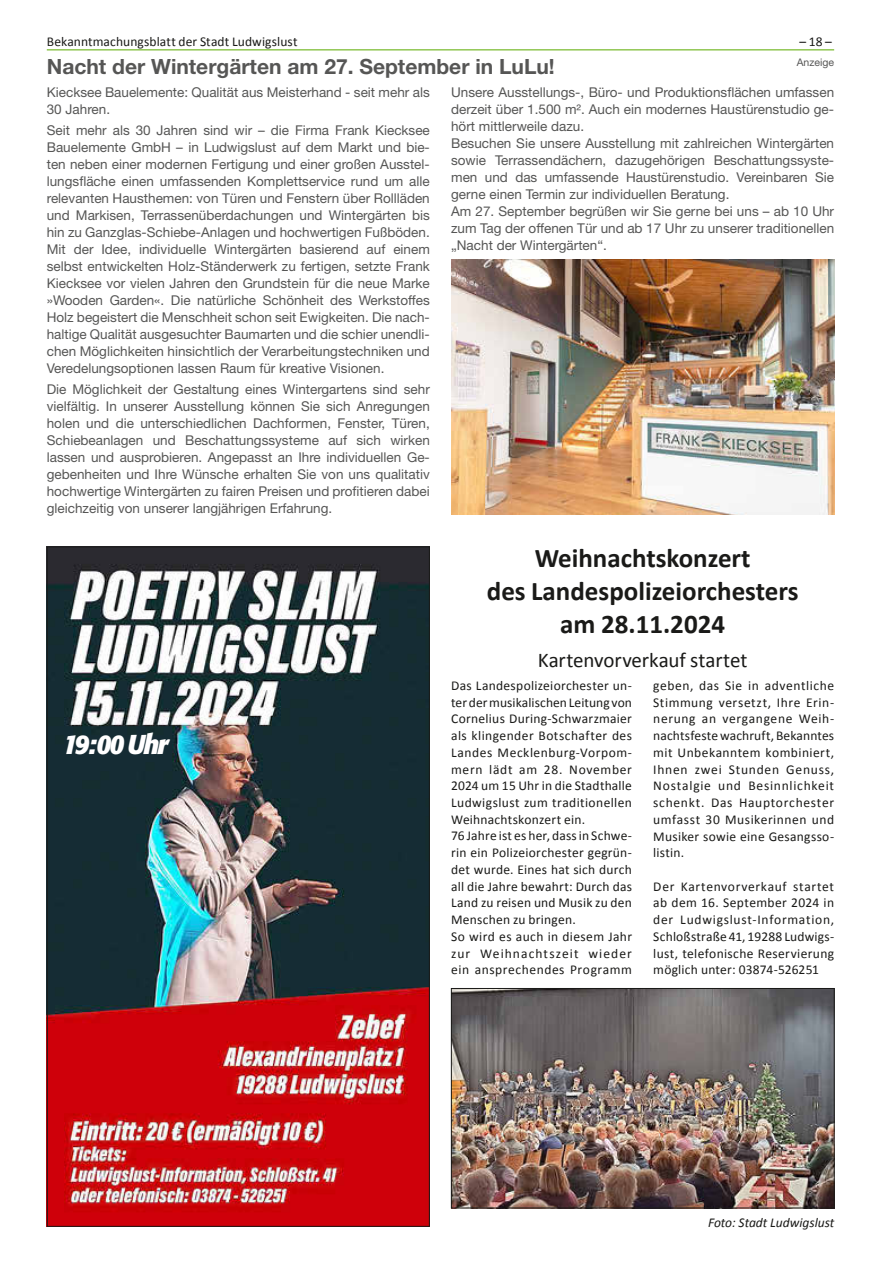
<style>
.page{position:relative;width:881px;height:1263px;background:#fff}
.page>*{position:absolute;margin:0;border:0;box-sizing:border-box;transform-origin:0 0}
.t1{font:700 27px/32.8px "Calibri";color:#1a1a18;text-align:center}
.t2{font:italic 700 27px "Formata";letter-spacing:-.065em;color:#fff;scale:.94 1}
.t3{font:700 21px "Helvetica Neue LT";color:#565655}
.t4{font:21px "Calibri";letter-spacing:-.005em;color:#1a1a18}
.t5{font:13.5px/17px "Helvetica Neue LT";color:#565655}
.t6{font:13.5px/16.8px "Calibri";letter-spacing:.02em;color:#1a1a18;text-align:justify}
.t7{font:italic 13.5px "Calibri";color:#1a1a18}
.t8{font:10.5px "Helvetica Neue LT";color:#565655}
</style>
<div class="page">
<hr style="left:47px;top:49px;width:786px;height:1px;background:#75b828">
<img style="left:451px;top:259px;width:382px;height:255px">
<img style="left:49px;top:548px;width:378px;height:677px">
<img style="left:453px;top:990px;width:379px;height:216px">
<div style="left:451px;top:988px;width:383px;height:220px;border:1px solid #1a1a18"></div>
<p class="t6" style="left:47px;top:33px;width:252px">Bekanntmachungsblatt der Stadt Ludwigslust</p>
<p class="t6" style="left:799px;top:33px;width:34px">– 18 –</p>
<h2 class="t3" style="left:47px;top:53px;width:509px">Nacht der Wintergärten am 27. September in LuLu!</h2>
<p class="t5" style="left:47px;top:84px;width:384px">Kiecksee Bauelemente: Qualität aus Meisterhand - seit mehr als<br>30 Jahren.</p>
<p class="t5" style="left:47px;top:122px;width:384px;text-align:justify">Seit mehr als 30 Jahren sind wir – die Firma Frank Kiecksee Bauelemente GmbH – in Ludwigslust auf dem Markt und bie&shy;ten neben einer modernen Fertigung und einer großen Ausstel&shy;lungsfläche einen umfassenden Komplettservice rund um alle relevanten Hausthemen: von Türen und Fenstern über Rollläden und Markisen, Terrassenüberdachungen und Wintergärten bis hin zu Ganzglas-Schiebe-Anlagen und hochwertigen Fußböden.<br>Mit der Idee, individuelle Wintergärten basierend auf einem selbst entwickelten Holz-Ständerwerk zu fertigen, setzte Frank Kiecksee vor vielen Jahren den Grundstein für die neue Marke »Wooden Garden«. Die natürliche Schönheit des Werkstoffes Holz begeistert die Menschheit schon seit Ewigkeiten. Die nach&shy;haltige Qualität ausgesuchter Baumarten und die schier unendli&shy;chen Möglichkeiten hinsichtlich der Verarbeitungstechniken und Veredelungsoptionen lassen Raum für kreative Visionen.</p>
<p class="t5" style="left:47px;top:380px;width:384px;text-align:justify">Die Möglichkeit der Gestaltung eines Wintergartens sind sehr vielfältig. In unserer Ausstellung können Sie sich Anregungen holen und die unterschiedlichen Dachformen, Fenster, Türen, Schiebeanlagen und Beschattungssysteme auf sich wirken lassen und ausprobieren. Angepasst an Ihre individuellen Ge&shy;gebenheiten und Ihre Wünsche erhalten Sie von uns qualitativ hochwertige Wintergärten zu fairen Preisen und profitieren dabei gleichzeitig von unserer langjährigen Erfahrung.</p>
<p class="t8" style="left:796px;top:56px;width:39px">Anzeige</p>
<p class="t5" style="left:451px;top:84px;width:384px">Unsere Ausstellungs-, Büro- und Produktionsflächen umfassen derzeit über 1.500 m². Auch ein modernes Haustürenstudio ge&shy;hört mittlerweile dazu.<br>Besuchen Sie unsere Ausstellung mit zahlreichen Wintergärten sowie Terrassendächern, dazugehörigen Beschattungssyste&shy;men und das umfassende Haustürenstudio. Vereinbaren Sie gerne einen Termin zur individuellen Beratung.<br>Am 27. September begrüßen wir Sie gerne bei uns – ab 10 Uhr zum Tag der offenen Tür und ab 17 Uhr zu unserer traditionellen „Nacht der Wintergärten“.</p>
<h1 class="t2" style="left:63px;top:728px;width:114px">19:00 Uhr</h1>
<h1 class="t1" style="left:486px;top:541px;width:313px">Weihnachtskonzert<br>des Landespolizeiorchesters am 28.11.2024</h1>
<h2 class="t4" style="left:537px;top:646px;width:211px">Kartenvorverkauf startet</h2>
<p class="t6" style="left:451px;top:677px;width:182px;text-align:left">Das Landespolizeiorchester un&shy;ter der musikalischen Leitung von<br>Cornelius During-Schwarzmaier als klingender Botschafter des<br>Landes Mecklenburg-Vorpom&shy;mern lädt am 28. November<br>2024 um 15 Uhr in die Stadthalle<br>Ludwigslust zum traditionellen<br>Weihnachtskonzert ein.<br>76 Jahre ist es her, dass in Schwe&shy;rin ein Polizeiorchester gegrün&shy;det wurde. Eines hat sich durch all die Jahre bewahrt: Durch das<br>Land zu reisen und Musik zu den<br>Menschen zu bringen.<br>So wird es auch in diesem Jahr zur Weihnachtszeit wieder ein ansprechendes Programm</p>
<p class="t6" style="left:653px;top:677px;width:182px">geben, das Sie in adventliche Stimmung versetzt, Ihre Erin&shy;nerung an vergangene Weih&shy;nachtsfeste wachruft, Bekanntes mit Unbekanntem kombiniert, Ihnen zwei Stunden Genuss, Nostalgie und Besinnlichkeit schenkt. Das Hauptorchester umfasst 30 Musikerinnen und Musiker sowie eine Gesangsso&shy;listin.</p>
<p class="t6" style="left:653px;top:878px;width:182px">Der Kartenvorverkauf startet ab dem 16. September 2024 in der Ludwigslust-Information, Schloßstraße 41, 19288 Ludwigs&shy;lust, telefonische Reservierung möglich unter: 03874-526251</p>
<p class="t7" style="left:707px;top:1213px;width:128px">Foto: Stadt Ludwigslust</p>
</div>
